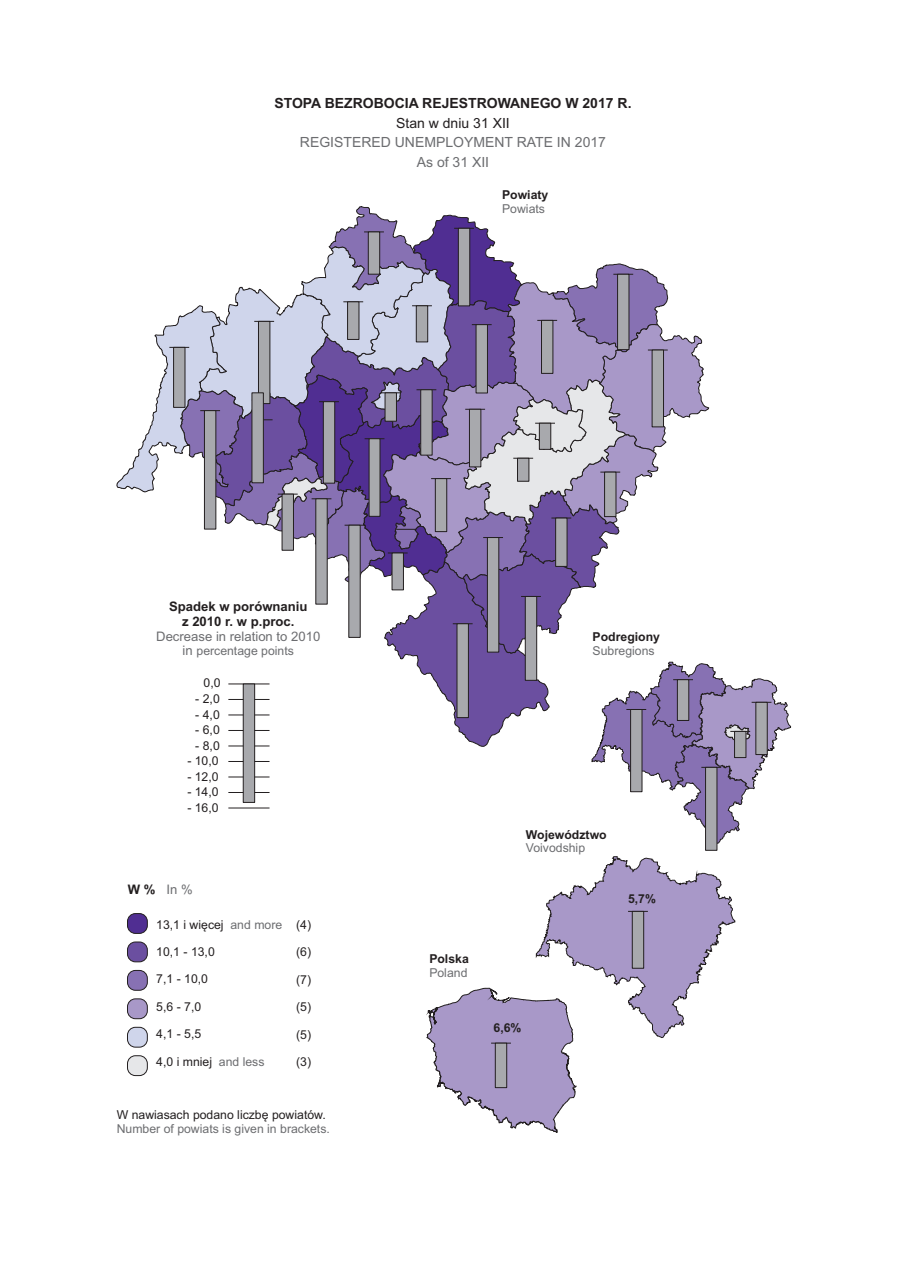
<style>
.page{position:relative;width:905px;height:1272px;background:#fff}
.page>*{position:absolute;margin:0;border:0;box-sizing:border-box;transform-origin:0 0}
.t1{font:14px/19.8px "Arial";color:#6c6d70;text-align:center}
.t2{font:700 14px "Arial";color:#231f20}
.t3{font:14px "Arial";color:#231f20}
.t4{font:700 13.12px/14.7px "Arial";color:#231f20;text-align:center}
.t5{font:13.12px "Arial";color:#6c6d70}
.t6{font:12.25px "Arial";color:#231f20}
.t7{font:12.25px "Arial";color:#6c6d70}
.t8{font:700 12.25px "Arial";color:#231f20}
.s1{font-size:13.12px}
.s2{font-weight:700;color:#231f20}
.s3{color:#6c6d70}
</style>
<div class="page">
<div style="left:127px;top:1055px;width:20px;height:20px;background:#e6e7e9;border:1px solid #231f20;border-radius:8px"></div>
<div style="left:127px;top:1027px;width:20px;height:20px;background:#cfd5eb;border:1px solid #231f20;border-radius:8px"></div>
<div style="left:127px;top:998px;width:20px;height:21px;background:#a898c8;border:1px solid #231f20;border-radius:8px"></div>
<div style="left:127px;top:970px;width:20px;height:20px;background:#8771b3;border:1px solid #231f20;border-radius:8px"></div>
<div style="left:127px;top:942px;width:20px;height:20px;background:#6b4fa0;border:1px solid #231f20;border-radius:8px"></div>
<div style="left:127px;top:913px;width:20px;height:20px;background:#502e92;border:1px solid #231f20;border-radius:8px"></div>
<svg style="left:426px;top:856px;width:309px;height:277px"></svg>
<svg style="left:117px;top:206px;width:674px;height:644px"></svg>
<p class="t2" style="left:274px;top:98px;width:359px">STOPA BEZROBOCIA REJESTROWANEGO W 2017 R.</p>
<p class="t3" style="left:396px;top:117px;width:115px">Stan w dniu 31 XII</p>
<p class="t1" style="left:300px;top:134px;width:308px">REGISTERED UNEMPLOYMENT RATE IN 2017<br>As of 31 XII</p>
<p class="t8" style="left:502px;top:190px;width:48px">Powiaty</p>
<p class="t7" style="left:502px;top:204px;width:44px">Powiats</p>
<p class="t4" style="left:169px;top:600px;width:140px">Spadek w porównaniu z 2010 r. w p.proc.</p>
<p class="t5" style="left:156px;top:631px;width:166px">Decrease in relation to 2010</p>
<p class="t7" style="left:183px;top:646px;width:113px"><span class="s1">in</span> percentage points</p>
<p class="t6" style="left:203px;top:678px;width:19px">0,0</p>
<p class="t6" style="left:195px;top:694px;width:26px">- 2,0</p>
<p class="t6" style="left:195px;top:709px;width:26px">- 4,0</p>
<p class="t6" style="left:195px;top:725px;width:26px">- 6,0</p>
<p class="t6" style="left:195px;top:740px;width:26px">- 8,0</p>
<p class="t6" style="left:187px;top:756px;width:33px">- 10,0</p>
<p class="t6" style="left:187px;top:771px;width:33px">- 12,0</p>
<p class="t6" style="left:187px;top:787px;width:33px">- 14,0</p>
<p class="t6" style="left:187px;top:802px;width:33px">- 16,0</p>
<p class="t5" style="left:128px;top:885px;width:66px"><span class="s2">W %</span> In %</p>
<p class="t6" style="left:156px;top:919px;width:156px">13,1 i więcej <span class="s3">and more</span> (4)</p>
<p class="t6" style="left:156px;top:947px;width:60px">10,1 - 13,0</p>
<p class="t6" style="left:296px;top:947px;width:16px">(6)</p>
<p class="t6" style="left:156px;top:974px;width:53px">7,1 - 10,0</p>
<p class="t6" style="left:296px;top:975px;width:16px">(7)</p>
<p class="t6" style="left:156px;top:1002px;width:46px">5,6 - 7,0</p>
<p class="t6" style="left:296px;top:1002px;width:16px">(5)</p>
<p class="t6" style="left:156px;top:1029px;width:46px">4,1 - 5,5</p>
<p class="t6" style="left:296px;top:1030px;width:16px">(5)</p>
<p class="t6" style="left:156px;top:1057px;width:110px">4,0 i mniej <span class="s3">and less</span></p>
<p class="t6" style="left:296px;top:1057px;width:16px">(3)</p>
<p class="t6" style="left:117px;top:1110px;width:211px">W nawiasach podano liczbę powiatów.</p>
<p class="t7" style="left:117px;top:1123px;width:215px">Number of powiats is given in brackets.</p>
<p class="t8" style="left:592px;top:632px;width:69px">Podregiony</p>
<p class="t7" style="left:592px;top:646px;width:63px">Subregions</p>
<p class="t8" style="left:429px;top:954px;width:41px">Polska</p>
<p class="t7" style="left:429px;top:968px;width:40px">Poland</p>
<p class="t8" style="left:526px;top:829px;width:82px">Województwo</p>
<p class="t7" style="left:526px;top:843px;width:61px">Voivodship</p>
<p class="t8" style="left:628px;top:893px;width:29px">5,7%</p>
<p class="t8" style="left:493px;top:1023px;width:29px">6,6%</p>
</div>
